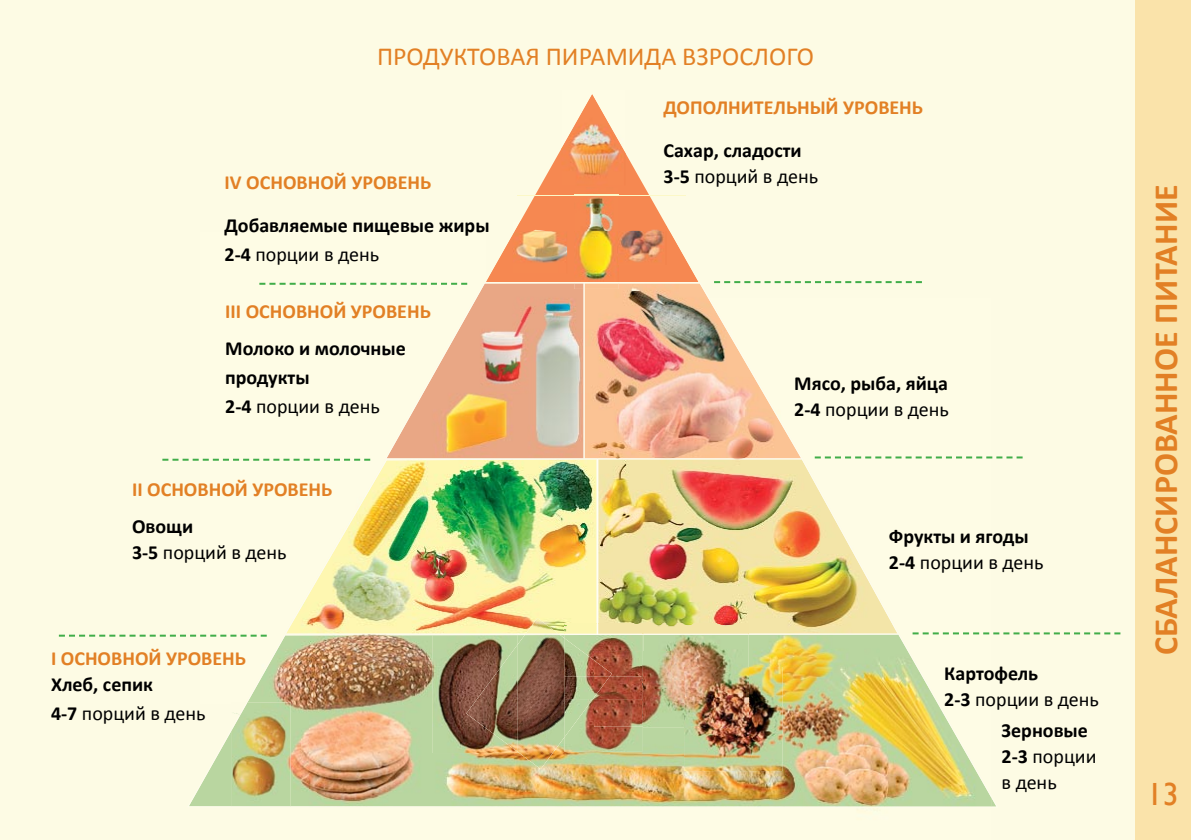
<style>
.page{position:relative;width:1191px;height:840px;background:#fff}
.page>*{position:absolute;margin:0;border:0;box-sizing:border-box;transform-origin:0 0}
.t1{font:700 34px "Calibri";color:#e28025}
.t2{font:32px "Gill Sans";color:#e28025}
.t3{font:26px "Calibri";color:#e28025}
.t4{font:700 20px/26px "Calibri";color:#000}
.t5{font:700 20px "Calibri";color:#e28025}
.t6{font:20px/26px "Calibri";color:#000}
.s1{font-weight:400}
.s2{font-weight:700}
</style>
<div class="page">
<div style="left:0;top:0;width:1191px;height:839px;background:#fdfbe4"></div>
<div style="left:1135px;top:0;width:56px;height:839px;background:#fae3aa"></div>
<img style="left:284px;top:459px;width:613px;height:174px">
<img style="left:199px;top:634px;width:792px;height:173px">
<img style="left:385px;top:283px;width:416px;height:176px">
<img style="left:583px;top:289px;width:1px;height:169px">
<img style="left:597px;top:459px;width:1px;height:164px">
<img style="left:642px;top:633px;width:255px;height:1px">
<img style="left:598px;top:458px;width:203px;height:1px">
<svg style="left:583px;top:458px;width:15px;height:1px"></svg>
<svg style="left:162px;top:458px;width:208px;height:2px"></svg>
<svg style="left:259px;top:282px;width:208px;height:2px"></svg>
<svg style="left:59px;top:634px;width:208px;height:2px"></svg>
<svg style="left:714px;top:281px;width:208px;height:2px"></svg>
<svg style="left:814px;top:456px;width:208px;height:2px"></svg>
<svg style="left:912px;top:632px;width:208px;height:2px"></svg>
<img style="left:564px;top:623px;width:78px;height:27px">
<img style="left:594px;top:650px;width:49px;height:76px">
<img style="left:564px;top:676px;width:78px;height:75px">
<img style="left:432px;top:635px;width:85px;height:117px">
<img style="left:432px;top:633px;width:85px;height:2px">
<img style="left:524px;top:617px;width:36px;height:17px">
<img style="left:517px;top:634px;width:47px;height:134px">
<img style="left:525px;top:633px;width:34px;height:1px">
<img style="left:564px;top:638px;width:30px;height:98px">
<img style="left:594px;top:659px;width:18px;height:17px">
<img style="left:594px;top:676px;width:16px;height:21px">
<img style="left:466px;top:644px;width:51px;height:107px">
<img style="left:643px;top:623px;width:105px;height:104px">
<img style="left:643px;top:633px;width:105px;height:1px">
<img style="left:684px;top:666px;width:98px;height:104px">
<img style="left:684px;top:666px;width:64px;height:61px">
<img style="left:232px;top:702px;width:58px;height:104px">
<svg style="left:486px;top:94px;width:212px;height:195px"></svg>
<img style="left:512px;top:231px;width:55px;height:42px">
<h3 class="t3" style="left:377px;top:40px;width:438px">ПРОДУКТОВАЯ ПИРАМИДА ВЗРОСЛОГО</h3>
<p class="t5" style="left:225px;top:169px;width:208px">IV ОСНОВНОЙ УРОВЕНЬ</p>
<p class="t4" style="left:225px;top:210px;width:266px;line-height:28.8px">Добавляемые пищевые жиры<br>2-4 <span class="s1">порции в день</span></p>
<p class="t5" style="left:225px;top:299px;width:207px">III ОСНОВНОЙ УРОВЕНЬ</p>
<p class="t4" style="left:225px;top:333px;width:182px;line-height:28.8px">Молоко и молочные продукты<br>2-4 <span class="s1">порции в день</span></p>
<p class="t5" style="left:663px;top:95px;width:261px">ДОПОЛНИТЕЛЬНЫЙ УРОВЕНЬ</p>
<p class="t4" style="left:663px;top:137px;width:156px">Сахар, сладости<br>3-5 <span class="s1">порций в день</span></p>
<p class="t4" style="left:794px;top:369px;width:156px">Мясо, рыба, яйца<br>2-4 <span class="s1">порции в день</span></p>
<p class="t5" style="left:132px;top:476px;width:202px">II ОСНОВНОЙ УРОВЕНЬ</p>
<p class="t6" style="left:132px;top:512px;width:156px"><span class="s2">Овощи<br>3-5</span> порций в день</p>
<p class="t4" style="left:889px;top:522px;width:156px">Фрукты и ягоды<br>2-4 <span class="s1">порции в день</span></p>
<p class="t5" style="left:51px;top:646px;width:196px">I ОСНОВНОЙ УРОВЕНЬ</p>
<p class="t4" style="left:51px;top:669px;width:156px;line-height:28.8px">Хлеб, сепик<br>4-7 <span class="s1">порций в день</span></p>
<p class="t4" style="left:944px;top:659px;width:156px">Картофель<br>2-3 <span class="s1">порции в день</span></p>
<p class="t4" style="left:1001px;top:716px;width:96px">Зерновые<br>2-3 <span class="s1">порции в день</span></p>
<h1 class="t1" style="left:1144px;top:655px;width:472px;rotate:-90deg">СБАЛАНСИРОВАННОЕ ПИТАНИЕ</h1>
<h2 class="t2" style="left:1147px;top:775px;width:33px">13</h2>
</div>
